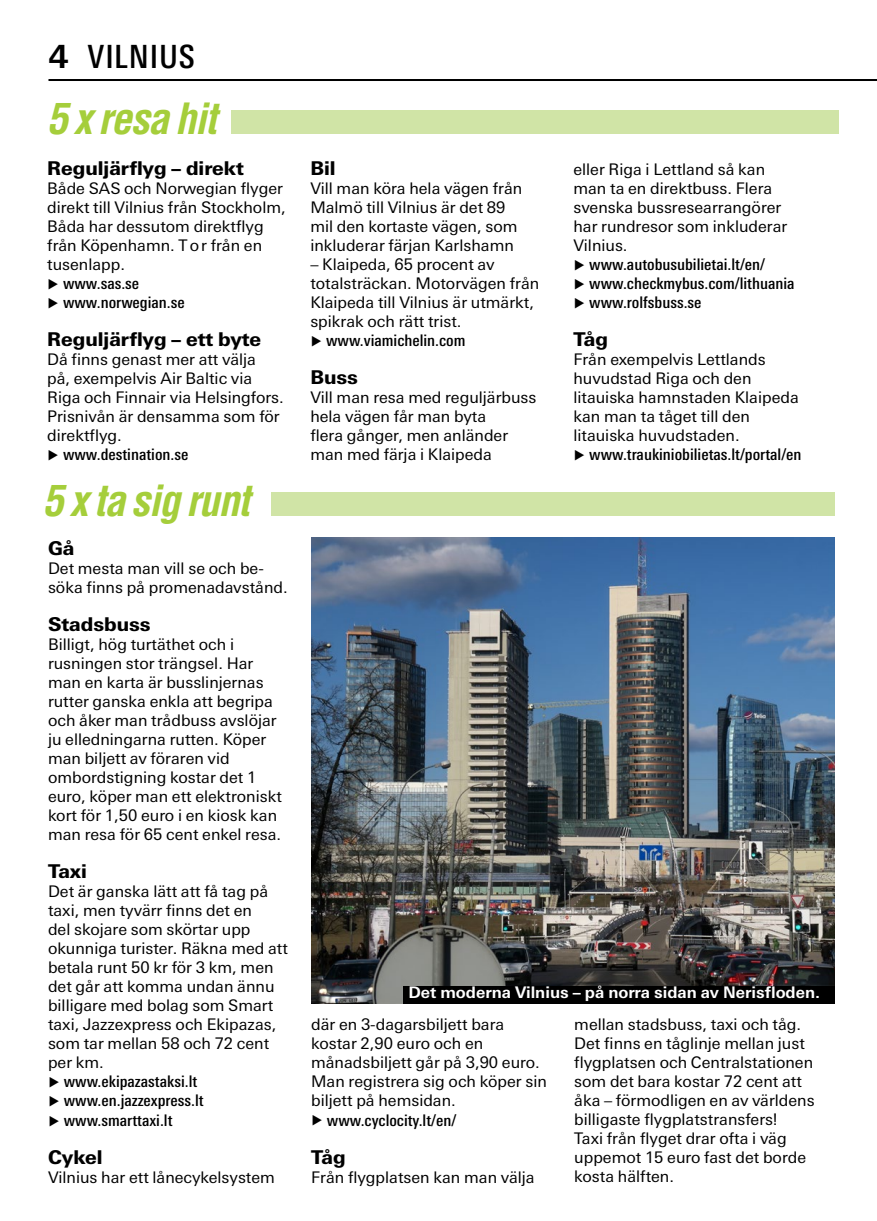
<style>
.page{position:relative;width:877px;height:1221px;background:#fff}
.page>*{position:absolute;margin:0;border:0;box-sizing:border-box;transform-origin:0 0}
.t1{font:italic 700 42px "Helvetica Cond For Aftonbladet";letter-spacing:-.03em;color:#a5ce3b}
.t2{font:500 condensed 32px "Univers Next Pro";letter-spacing:.025em;color:#000}
.t3{font:800 19px "Univers Next Pro";color:#000}
.t4{font:16px/19px "Univers Next Pro";color:#000}
.t5{font:500 condensed 16px/19px "Univers Next Pro";color:#000;scale:1.04 1}
.t6{font:700 16px "Univers Next Pro";color:#fff}
.s1{font-weight:700;font-stretch:normal}
</style>
<div class="page">
<hr style="left:48px;top:79px;width:828px;height:2px;background:#000">
<div style="left:271px;top:492px;width:563px;height:23px;background:#d0e4a6"></div>
<div style="left:231px;top:110px;width:607px;height:24px;background:#d0e4a6"></div>
<img style="left:311px;top:537px;width:522px;height:466px">
<div style="left:402px;top:985px;width:432px;height:18px;background:#000"></div>
<h2 class="t2" style="left:48px;top:38px;width:148px"><span class="s1">4</span> VILNIUS</h2>
<h1 class="t1" style="left:47px;top:92px;width:171px">5 x resa hit</h1>
<p class="t3" style="left:47px;top:157px;width:198px">Reguljärflyg – direkt</p>
<p class="t4" style="left:47px;top:179px;width:240px">Både SAS och Norwegian flyger direkt till Vilnius från Stockholm,<br>Båda har dessutom direktflyg från Köpenhamn. Tor från en tusenlapp.</p>
<p class="t5" style="left:63px;top:274px;width:119px">www.sas.se www.norwegian.se</p>
<p class="t3" style="left:47px;top:328px;width:215px">Reguljärflyg – ett byte</p>
<p class="t4" style="left:47px;top:350px;width:238px">Då finns genast mer att välja<br>på, exempelvis Air Baltic via<br>Riga och Finnair via Helsingfors.<br>Prisnivån är densamma som för direktflyg.</p>
<p class="t5" style="left:63px;top:445px;width:122px">www.destination.se</p>
<h1 class="t1" style="left:42px;top:474px;width:209px">5 x ta sig runt</h1>
<p class="t3" style="left:48px;top:537px;width:28px">Gå</p>
<p class="t4" style="left:48px;top:559px;width:241px">Det mesta man vill se och be&shy;söka finns på promenadavstånd.</p>
<p class="t3" style="left:48px;top:613px;width:104px">Stadsbuss</p>
<p class="t4" style="left:48px;top:635px;width:235px">Billigt, hög turtäthet och i rusningen stor trängsel. Har man en karta är busslinjernas rutter ganska enkla att begripa och åker man trådbuss avslöjar ju elledningarna rutten. Köper man biljett av föraren vid ombordstigning kostar det 1 euro, köper man ett elektroniskt kort för 1,50 euro i en kiosk kan man resa för 65 cent enkel resa.</p>
<p class="t3" style="left:48px;top:860px;width:41px">Taxi</p>
<p class="t4" style="left:48px;top:882px;width:241px">Det är ganska lätt att få tag på taxi, men tyvärr finns det en<br>del skojare som skörtar upp okunniga turister. Räkna med att betala runt 50 kr för 3 km, men det går att komma undan ännu billigare med bolag som Smart taxi, Jazzexpress och Ekipazas, som tar mellan 58 och 72 cent per km.</p>
<p class="t5" style="left:64px;top:1072px;width:136px">www.ekipazastaksi.lt www.en.jazzexpress.lt www.smarttaxi.lt</p>
<p class="t3" style="left:48px;top:1145px;width:56px">Cykel</p>
<p class="t4" style="left:48px;top:1167px;width:228px">Vilnius har ett lånecykelsystem</p>
<p class="t3" style="left:310px;top:157px;width:27px">Bil</p>
<p class="t4" style="left:310px;top:179px;width:213px">Vill man köra hela vägen från<br>Malmö till Vilnius är det 89 mil den kortaste vägen, som inkluderar färjan Karlshamn</p>
<p class="t4" style="left:310px;top:255px;width:230px">– Klaipeda, 65 procent av totalsträckan. Motorvägen från<br>Klaipeda till Vilnius är utmärkt, spikrak och rätt trist.</p>
<p class="t5" style="left:326px;top:331px;width:135px">www.viamichelin.com</p>
<p class="t3" style="left:310px;top:366px;width:49px">Buss</p>
<p class="t4" style="left:310px;top:388px;width:227px">Vill man resa med reguljärbuss hela vägen får man byta<br>flera gånger, men anländer man med färja i Klaipeda</p>
<p class="t4" style="left:573px;top:160px;width:215px">eller Riga i Lettland så kan man ta en direktbuss. Flera svenska bussresearrangörer har rundresor som inkluderar<br>Vilnius.</p>
<p class="t5" style="left:589px;top:255px;width:199px">www.autobusubilietai.lt/en/ www.checkmybus.com/lithuania www.rolfsbuss.se</p>
<p class="t3" style="left:573px;top:328px;width:36px">Tåg</p>
<p class="t4" style="left:573px;top:350px;width:227px">Från exempelvis Lettlands huvudstad Riga och den litauiska hamnstaden Klaipeda kan man ta tåget till den litauiska huvudstaden.</p>
<p class="t5" style="left:589px;top:445px;width:205px">www.traukiniobilietas.lt/portal/en</p>
<p class="t6" style="left:408px;top:982px;width:413px">Det moderna Vilnius – på norra sidan av Nerisfloden.</p>
<p class="t4" style="left:311px;top:1015px;width:237px">där en 3-dagarsbiljett bara kostar 2,90 euro och en månadsbiljett går på 3,90 euro.<br>Man registrera sig och köper sin biljett på hemsidan.</p>
<p class="t5" style="left:327px;top:1110px;width:126px">www.cyclocity.lt/en/</p>
<p class="t3" style="left:311px;top:1145px;width:36px">Tåg</p>
<p class="t4" style="left:311px;top:1167px;width:225px">Från flygplatsen kan man välja</p>
<p class="t4" style="left:574px;top:1015px;width:242px">mellan stadsbuss, taxi och tåg.<br>Det finns en tåglinje mellan just flygplatsen och Centralstationen som det bara kostar 72 cent att åka – förmodligen en av världens billigaste flygplatstransfers!<br>Taxi från flyget drar ofta i väg uppemot 15 euro fast det borde kosta hälften.</p>
</div>
